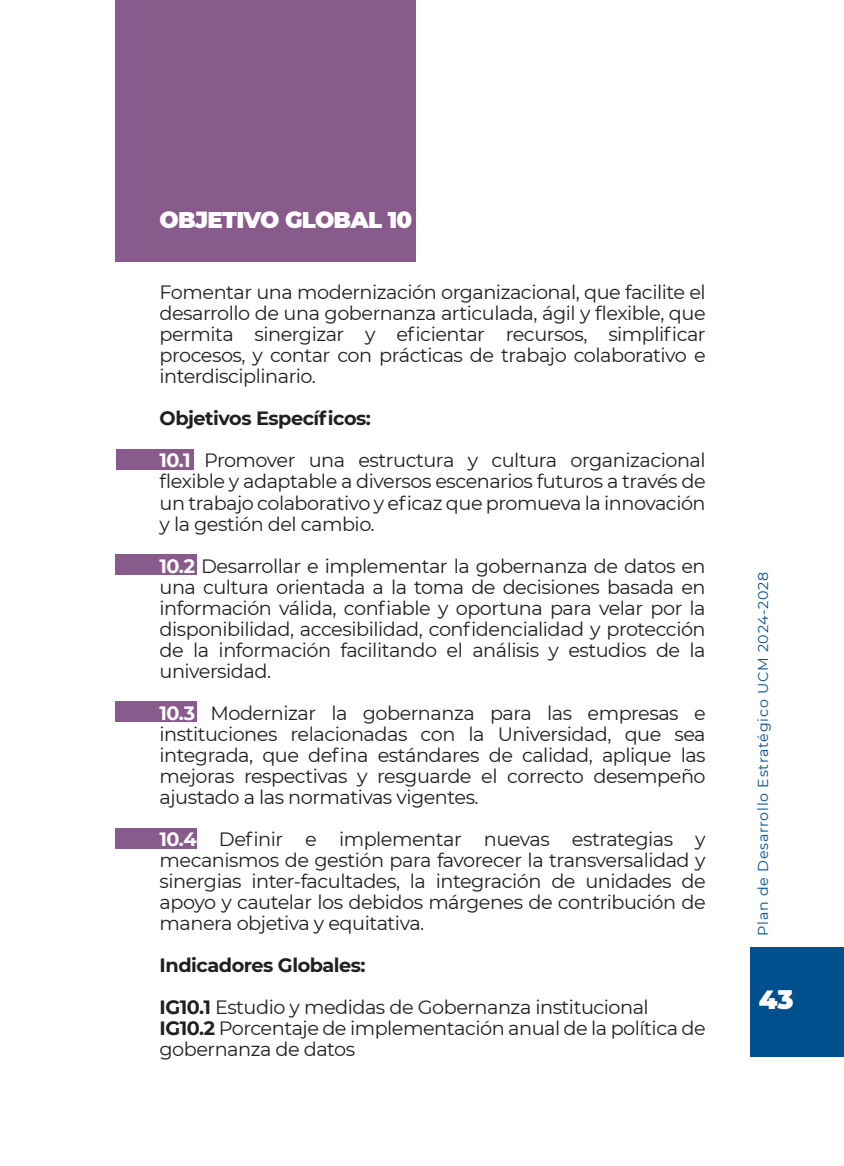
<style>
.page{position:relative;width:844px;height:1166px;background:#fff}
.page>*{position:absolute;margin:0;border:0;box-sizing:border-box;transform-origin:0 0}
.t1{font:900 26.25px "Montserrat";color:#fff}
.t2{font:900 22.75px "Montserrat";letter-spacing:-.03em;color:#fff}
.t3{font:19.25px/21px "Montserrat";letter-spacing:-.025em;color:#231f20;text-align:justify}
.t4{font:14.35px "Montserrat";letter-spacing:.05em;color:#01508d}
.s1{font-weight:700}
.s2{font-weight:700;color:#fff}
</style>
<div class="page">
<div style="left:116px;top:0;width:300px;height:261px;background:#895a8c"></div>
<div style="left:116px;top:450px;width:77px;height:20px;background:#895a8c"></div>
<div style="left:116px;top:555px;width:81px;height:20px;background:#895a8c"></div>
<div style="left:116px;top:701px;width:81px;height:20px;background:#895a8c"></div>
<div style="left:116px;top:829px;width:81px;height:20px;background:#895a8c"></div>
<div style="left:750px;top:947px;width:93px;height:109px;background:#01508d"></div>
<p class="t2" style="left:159px;top:203px;width:254px">OBJETIVO GLOBAL 10</p>
<p class="t3" style="left:159px;top:281px;width:547px">Fomentar una modernización organizacional, que facilite el desarrollo de una gobernanza articulada, ágil y flexible, que permita sinergizar y eficientar recursos, simplificar procesos, y contar con prácticas de trabajo colaborativo e interdisciplinario.</p>
<p class="t3" style="left:159px;top:397px;width:547px;line-height:42px"><span class="s1">Objetivos Específicos:<br></span><span class="s2">10.1</span> Promover una estructura y cultura organizacional</p>
<p class="t3" style="left:159px;top:470px;width:547px">flexible y adaptable a diversos escenarios futuros a través de un trabajo colaborativo y eficaz que promueva la innovación y la gestión del cambio.</p>
<p class="t3" style="left:159px;top:554px;width:547px"><span class="s2">10.2</span> Desarrollar e implementar la gobernanza de datos en una cultura orientada a la toma de decisiones basada en información válida, confiable y oportuna para velar por la disponibilidad, accesibilidad, confidencialidad y protección de la información facilitando el análisis y estudios de la universidad.</p>
<p class="t3" style="left:159px;top:701px;width:547px"><span class="s2">10.3</span> Modernizar la gobernanza para las empresas e instituciones relacionadas con la Universidad, que sea integrada, que defina estándares de calidad, aplique las mejoras respectivas y resguarde el correcto desempeño ajustado a las normativas vigentes.</p>
<p class="t3" style="left:159px;top:827px;width:547px"><span class="s2">10.4</span> Definir e implementar nuevas estrategias y mecanismos de gestión para favorecer la transversalidad y sinergias inter-facultades, la integración de unidades de apoyo y cautelar los debidos márgenes de contribución de manera objetiva y equitativa.</p>
<p class="t3" style="left:159px;top:943px;width:490px;line-height:42px"><span class="s1">Indicadores Globales:<br>IG10.1</span> Estudio y medidas de Gobernanza institucional</p>
<p class="t3" style="left:159px;top:1016px;width:547px"><span class="s1">IG10.2</span> Porcentaje de implementación anual de la política de gobernanza de datos</p>
<p class="t4" style="left:753px;top:936px;width:365px;rotate:-90deg">Plan de Desarrollo Estratégico UCM 2024-2028</p>
<h1 class="t1" style="left:758px;top:980px;width:36px">43</h1>
</div>
